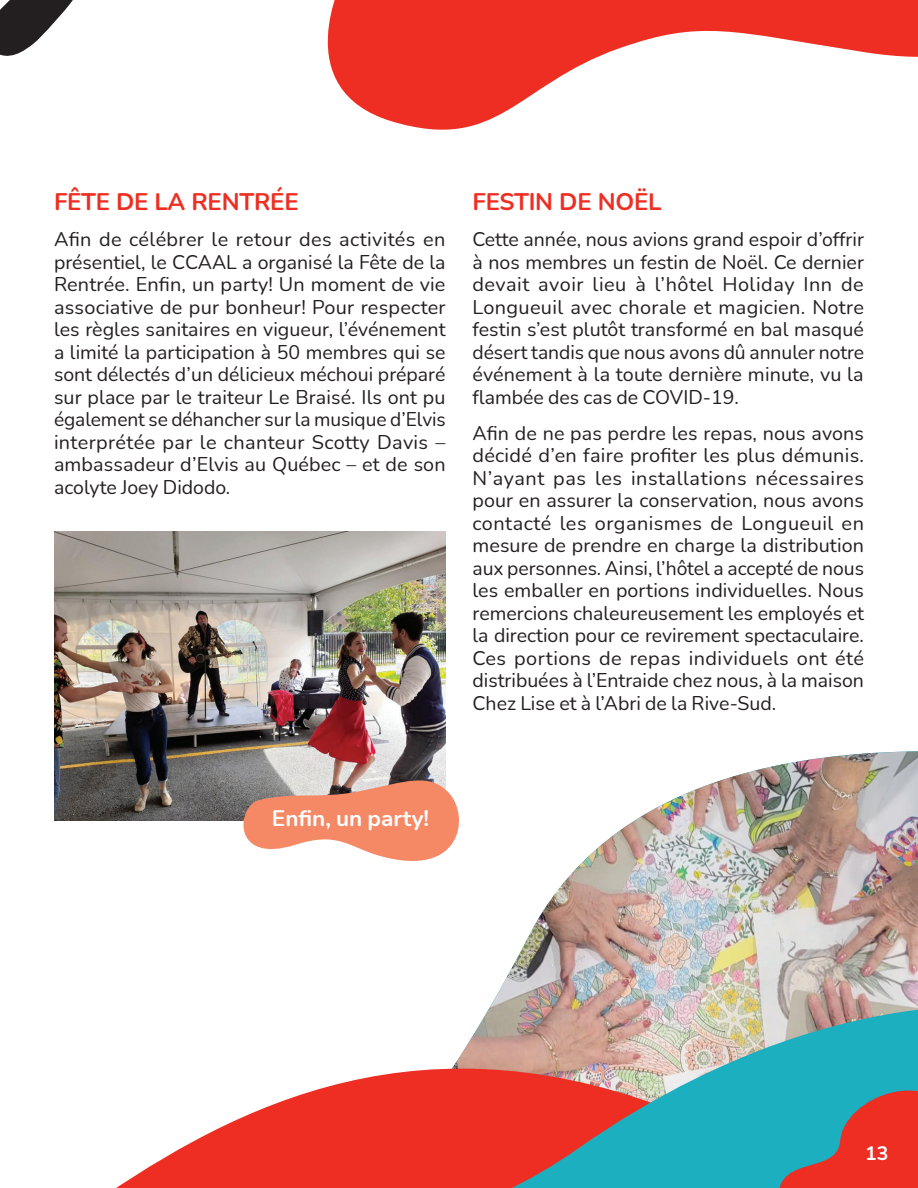
<style>
.page{position:relative;width:918px;height:1188px;background:#fff}
.page>*{position:absolute;margin:0;border:0;box-sizing:border-box;transform-origin:0 0}
.titre_texte_courant{font:700 24px "Nunito";letter-spacing:-.01em;color:#ee2e22}
.texte_courant{font:700 22.5px "Nunito";color:#fff}
.texte_courant-2{font:19.5px/22.5px "Nunito";letter-spacing:.005em;color:#231f20;text-align:justify}
.t1{font:700 19.5px "Nunito";color:#fff}
</style>
<div class="page">
<img style="left:514px;top:751px;width:404px;height:213px">
<img style="left:54px;top:531px;width:392px;height:290px">
<svg style="left:327px;top:0;width:591px;height:130px;fill:#ee2e22"></svg>
<svg style="left:0;top:0;width:73px;height:56px"></svg>
<svg style="left:230px;top:771px;width:229px;height:90px"></svg>
<svg style="left:116px;top:964px;width:802px;height:224px"></svg>
<svg style="left:769px;top:1057px;width:149px;height:131px;background:#72797e"></svg>
<p class="titre_texte_courant" style="left:54px;top:185px;width:246px">FÊTE DE LA RENTRÉE</p>
<p class="texte_courant-2" style="left:54px;top:227px;width:393px">Afin de célébrer le retour des activités en présentiel, le CCAAL a organisé la Fête de la Rentrée. Enfin, un party! Un moment de vie associative de pur bonheur! Pour respecter les règles sanitaires en vigueur, l’événement a limité la participation à 50 membres qui se sont délectés d’un délicieux méchoui préparé sur place par le traiteur Le Braisé. Ils ont pu également se déhancher sur la musique d’Elvis interprétée par le chanteur Scotty Davis – ambassadeur d’Elvis au Québec – et de son acolyte Joey Didodo.</p>
<p class="titre_texte_courant" style="left:472px;top:185px;width:191px">FESTIN DE NOËL</p>
<p class="texte_courant-2" style="left:472px;top:227px;width:393px">Cette année, nous avions grand espoir d’offrir à nos membres un festin de Noël. Ce dernier devait avoir lieu à l’hôtel Holiday Inn de Longueuil avec chorale et magicien. Notre festin s’est plutôt transformé en bal masqué désert tandis que nous avons dû annuler notre événement à la toute dernière minute, vu la flambée des cas de COVID-19.</p>
<p class="texte_courant-2" style="left:472px;top:421px;width:393px;text-align:left">Afin de ne pas perdre les repas, nous avons décidé d’en faire profiter les plus démunis.<br>N’ayant pas les installations nécessaires pour en assurer la conservation, nous avons contacté les organismes de Longueuil en mesure de prendre en charge la distribution aux personnes. Ainsi, l’hôtel a accepté de nous les emballer en portions individuelles. Nous remercions chaleureusement les employés et la direction pour ce revirement spectaculaire.<br>Ces portions de repas individuels ont été distribuées à l’Entraide chez nous, à la maison Chez Lise et à l’Abri de la Rive-Sud.</p>
<p class="texte_courant" style="left:272px;top:802px;width:159px">Enfin, un party!</p>
<p class="t1" style="left:865px;top:1140px;width:25px">13</p>
</div>
